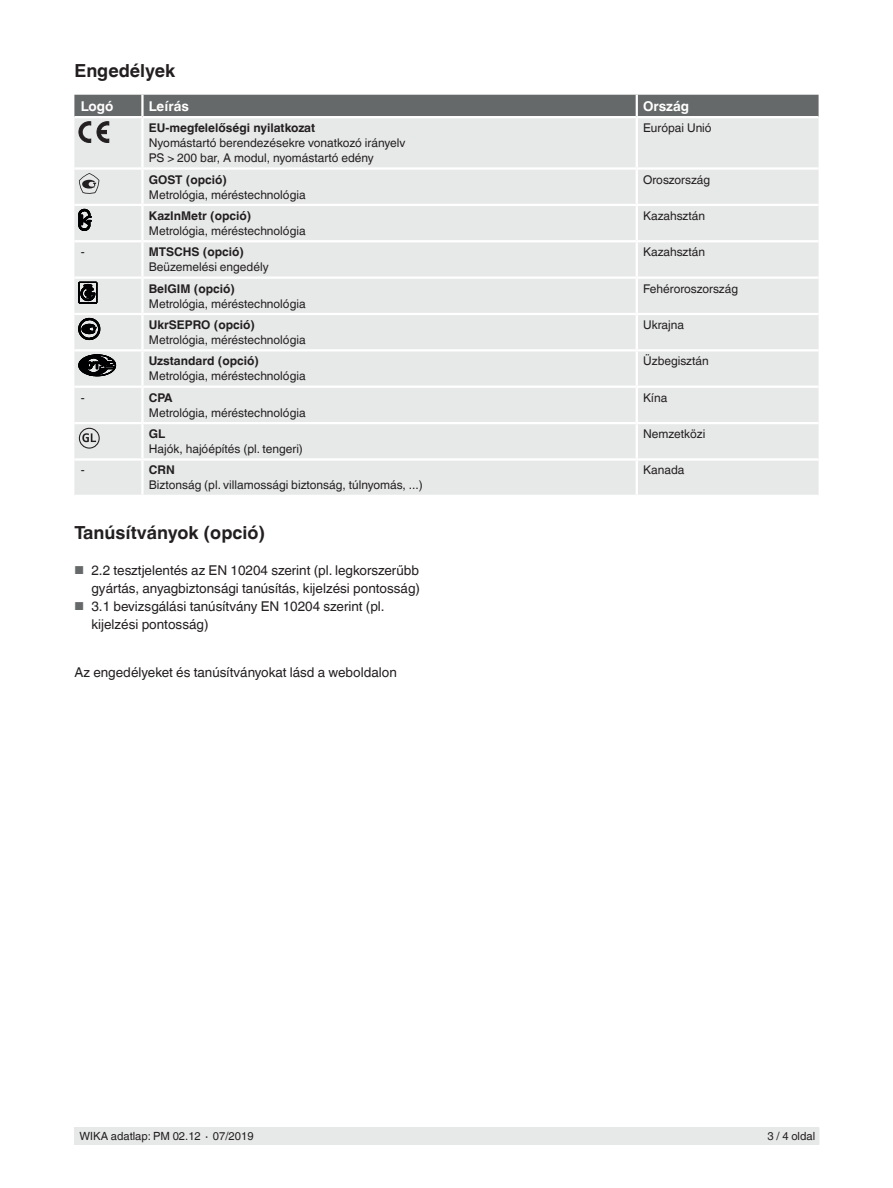
<style>
.page{position:relative;width:893px;height:1188px;background:#fff}
.page>*{position:absolute;margin:0;border:0;box-sizing:border-box;transform-origin:0 0}
.t1{font:700 18px "Helvetica World";color:#231f20}
.t2{font:13.5px/18px "Helvetica World";color:#231f20;text-align:right}
.t3{font:700 13.5px "Helvetica World";color:#fff}
.t4{font:12px/15px "Helvetica World";color:#231f20}
.t5{font:700 12px "Helvetica World";color:#231f20}
.t6{font:11.25px "Helvetica World";color:#231f20}
.s1{font-size:11.55px;color:#666969}
</style>
<div class="page">
<div style="left:74px;top:1127px;width:745px;height:18px;background:#e7e9e8"></div>
<div style="left:74px;top:142px;width:745px;height:353px;background:#e7e9e8"></div>
<hr style="left:142px;top:167px;width:495px;height:3px;background:#fff">
<hr style="left:142px;top:204px;width:495px;height:2px;background:#fff">
<hr style="left:142px;top:386px;width:495px;height:2px;background:#fff">
<hr style="left:142px;top:422px;width:495px;height:2px;background:#fff">
<hr style="left:142px;top:458px;width:495px;height:3px;background:#fff">
<hr style="left:141px;top:206px;width:3px;height:34px;background:#fff">
<hr style="left:636px;top:206px;width:2px;height:34px;background:#fff">
<hr style="left:141px;top:279px;width:3px;height:34px;background:#fff">
<hr style="left:636px;top:279px;width:2px;height:34px;background:#fff">
<hr style="left:141px;top:388px;width:3px;height:34px;background:#fff">
<hr style="left:636px;top:388px;width:2px;height:34px;background:#fff">
<hr style="left:142px;top:313px;width:495px;height:2px;background:#fff">
<hr style="left:141px;top:315px;width:3px;height:34px;background:#fff">
<hr style="left:637px;top:313px;width:182px;height:2px;background:#fff">
<hr style="left:636px;top:315px;width:2px;height:34px;background:#fff">
<hr style="left:142px;top:349px;width:495px;height:2px;background:#fff">
<hr style="left:637px;top:349px;width:182px;height:2px;background:#fff">
<hr style="left:74px;top:313px;width:68px;height:2px;background:#fff">
<hr style="left:74px;top:349px;width:68px;height:2px;background:#fff">
<hr style="left:74px;top:276px;width:68px;height:3px;background:#fff">
<hr style="left:142px;top:276px;width:495px;height:3px;background:#fff">
<hr style="left:637px;top:276px;width:182px;height:3px;background:#fff">
<hr style="left:74px;top:240px;width:68px;height:2px;background:#fff">
<hr style="left:142px;top:240px;width:495px;height:2px;background:#fff">
<hr style="left:141px;top:242px;width:3px;height:34px;background:#fff">
<hr style="left:637px;top:240px;width:182px;height:2px;background:#fff">
<hr style="left:636px;top:242px;width:2px;height:34px;background:#fff">
<hr style="left:141px;top:351px;width:3px;height:35px;background:#fff">
<hr style="left:636px;top:351px;width:2px;height:35px;background:#fff">
<hr style="left:74px;top:204px;width:68px;height:2px;background:#fff">
<hr style="left:74px;top:386px;width:68px;height:2px;background:#fff">
<hr style="left:74px;top:422px;width:68px;height:2px;background:#fff">
<hr style="left:74px;top:458px;width:68px;height:3px;background:#fff">
<hr style="left:637px;top:204px;width:182px;height:2px;background:#fff">
<hr style="left:637px;top:386px;width:182px;height:2px;background:#fff">
<hr style="left:637px;top:422px;width:182px;height:2px;background:#fff">
<hr style="left:637px;top:458px;width:182px;height:3px;background:#fff">
<hr style="left:637px;top:167px;width:182px;height:3px;background:#fff">
<hr style="left:74px;top:167px;width:68px;height:3px;background:#fff">
<hr style="left:636px;top:118px;width:2px;height:49px;background:#fff">
<hr style="left:141px;top:118px;width:3px;height:49px;background:#fff">
<hr style="left:636px;top:170px;width:2px;height:34px;background:#fff">
<hr style="left:636px;top:424px;width:2px;height:34px;background:#fff">
<hr style="left:636px;top:461px;width:2px;height:34px;background:#fff">
<hr style="left:141px;top:170px;width:3px;height:34px;background:#fff">
<hr style="left:141px;top:424px;width:3px;height:34px;background:#fff">
<hr style="left:141px;top:461px;width:3px;height:34px;background:#fff">
<svg style="left:74px;top:95px;width:745px;height:47px;background:#adafaf"></svg>
<svg style="left:79px;top:173px;width:20px;height:21px"></svg>
<svg style="left:79px;top:209px;width:12px;height:22px"></svg>
<svg style="left:79px;top:282px;width:18px;height:22px"></svg>
<svg style="left:79px;top:318px;width:21px;height:22px"></svg>
<svg style="left:79px;top:355px;width:37px;height:21px"></svg>
<div style="left:79px;top:428px;width:21px;height:21px;border:1px solid #231f20;border-radius:50%"></div>
<svg style="left:82px;top:433px;width:14px;height:9px"></svg>
<h1 class="t1" style="left:74px;top:60px;width:102px">Engedélyek</h1>
<p class="t3" style="left:81px;top:98px;width:34px">Logó</p>
<p class="t3" style="left:149px;top:98px;width:42px">Leírás</p>
<p class="t3" style="left:643px;top:98px;width:47px">Ország</p>
<p class="t5" style="left:149px;top:121px;width:168px">EU-megfelelőségi nyilatkozat</p>
<p class="t4" style="left:149px;top:135px;width:258px">Nyomástartó berendezésekre vonatkozó irányelv<br>PS &gt; 200 bar, A modul, nyomástartó edény</p>
<p class="t4" style="left:643px;top:120px;width:70px">Európai Unió</p>
<p class="t5" style="left:149px;top:172px;width:80px">GOST (opció)</p>
<p class="t4" style="left:149px;top:187px;width:158px">Metrológia, méréstechnológia</p>
<p class="t4" style="left:643px;top:172px;width:69px">Oroszország</p>
<p class="t5" style="left:149px;top:209px;width:104px">KazInMetr (opció)</p>
<p class="t4" style="left:149px;top:223px;width:158px">Metrológia, méréstechnológia</p>
<p class="t4" style="left:643px;top:208px;width:63px">Kazahsztán</p>
<p class="t4" style="left:81px;top:245px;width:5px">-</p>
<p class="t5" style="left:149px;top:245px;width:97px">MTSCHS (opció)</p>
<p class="t4" style="left:149px;top:260px;width:121px">Beüzemelési engedély</p>
<p class="t4" style="left:643px;top:245px;width:63px">Kazahsztán</p>
<p class="t5" style="left:149px;top:281px;width:88px">BelGIM (opció)</p>
<p class="t4" style="left:149px;top:296px;width:158px">Metrológia, méréstechnológia</p>
<p class="t4" style="left:643px;top:281px;width:96px">Fehéroroszország</p>
<p class="t5" style="left:149px;top:318px;width:108px">UkrSEPRO (opció)</p>
<p class="t4" style="left:149px;top:332px;width:158px">Metrológia, méréstechnológia</p>
<p class="t4" style="left:643px;top:317px;width:42px">Ukrajna</p>
<p class="t5" style="left:149px;top:354px;width:112px">Uzstandard (opció)</p>
<p class="t4" style="left:149px;top:369px;width:158px">Metrológia, méréstechnológia</p>
<p class="t4" style="left:643px;top:354px;width:67px">Üzbegisztán</p>
<p class="t4" style="left:81px;top:390px;width:5px">-</p>
<p class="t5" style="left:149px;top:391px;width:25px">CPA</p>
<p class="t4" style="left:149px;top:405px;width:158px">Metrológia, méréstechnológia</p>
<p class="t4" style="left:643px;top:390px;width:26px">Kína</p>
<p class="t5" style="left:149px;top:427px;width:18px">GL</p>
<p class="t4" style="left:149px;top:441px;width:156px">Hajók, hajóépítés (pl. tengeri)</p>
<p class="t4" style="left:643px;top:426px;width:64px">Nemzetközi</p>
<p class="t4" style="left:81px;top:463px;width:5px">-</p>
<p class="t5" style="left:149px;top:463px;width:27px">CRN</p>
<p class="t4" style="left:149px;top:478px;width:275px">Biztonság (pl. villamossági biztonság, túlnyomás, ...)</p>
<p class="t4" style="left:643px;top:463px;width:43px">Kanada</p>
<h1 class="t1" style="left:74px;top:522px;width:192px">Tanúsítványok (opció)</h1>
<p class="t2" style="left:74px;top:561px;width:347px"><span class="s1">■</span> 2.2 tesztjelentés az EN 10204 szerint (pl. legkorszerűbb gyártás, anyagbiztonsági tanúsítás, kijelzési pontosság)</p>
<p class="t2" style="left:91px;top:597px;width:295px;text-align:left;text-indent:-17px"><span class="s1">■</span> 3.1 bevizsgálási tanúsítvány EN 10204 szerint (pl. kijelzési pontosság)</p>
<p class="t2" style="left:74px;top:664px;width:324px">Az engedélyeket és tanúsítványokat lásd a weboldalon</p>
<p class="t6" style="left:80px;top:1130px;width:176px">WIKA adatlap: PM 02.12 ∙ 07/2019</p>
<p class="t6" style="left:767px;top:1130px;width:49px">3 / 4 oldal</p>
</div>
